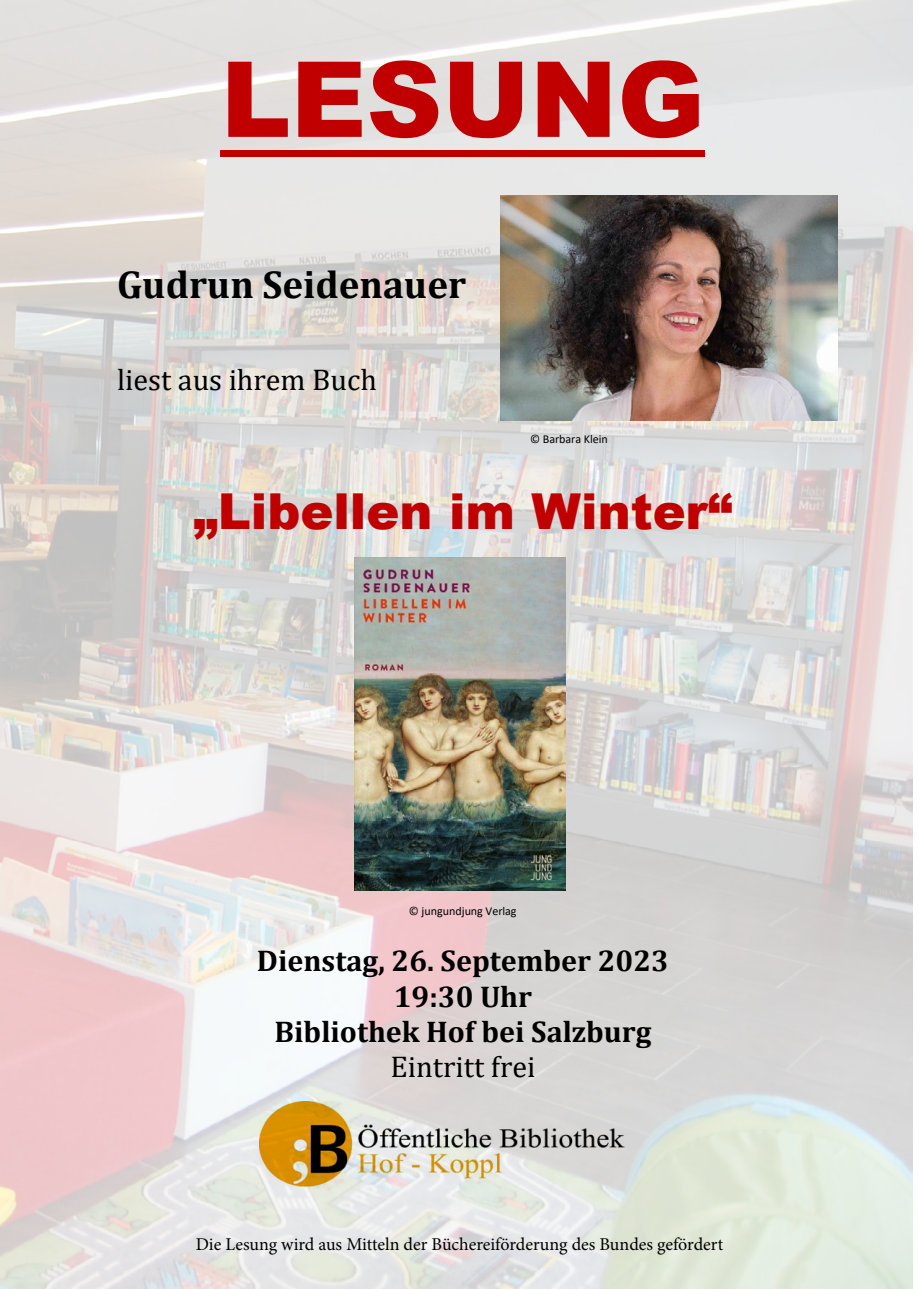
<style>
.page{position:relative;width:919px;height:1289px;background:#fff}
.page>*{position:absolute;margin:0;border:0;box-sizing:border-box;transform-origin:0 0}
.t1{font:900 105px "Arial";color:#c00000}
.t2{font:900 49.5px "Arial";color:#c00000}
.t3{font:700 39px "Cambria";color:#000}
.t4{font:700 30px/35.1px "Cambria";color:#000;text-align:center}
.t5{font:30px "Cambria";color:#000}
.t6{font:18px "Minion Pro";color:#000}
.t7{font:12px "Calibri";letter-spacing:-.005em;color:#000}
</style>
<div class="page">
<img style="left:0;top:0;width:912px;height:1288px">
<img style="left:259px;top:1101px;width:400px;height:85px">
<img style="left:354px;top:557px;width:211px;height:333px">
<img style="left:501px;top:196px;width:336px;height:224px">
<div style="left:220px;top:150px;width:485px;height:6px;background:#c00000"></div>
<h1 class="t1" style="left:220px;top:23px;width:485px">LESUNG</h1>
<h3 class="t3" style="left:117px;top:257px;width:350px">Gudrun Seidenauer</h3>
<h3 class="t5" style="left:117px;top:362px;width:261px">liest aus ihrem Buch</h3>
<p class="t7" style="left:530px;top:431px;width:79px">© Barbara Klein</p>
<h2 class="t2" style="left:193px;top:475px;width:541px">„Libellen im Winter“</h2>
<p class="t7" style="left:409px;top:902px;width:109px">© jungundjung Verlag</p>
<h3 class="t4" style="left:257px;top:942px;width:413px">Dienstag, 26. September 2023<br>19:30 Uhr<br>Bibliothek Hof bei Salzburg</h3>
<h3 class="t5" style="left:390px;top:1049px;width:146px">Eintritt frei</h3>
<p class="t6" style="left:196px;top:1231px;width:529px">Die Lesung wird aus Mitteln der Büchereiförderung des Bundes gefördert</p>
</div>
